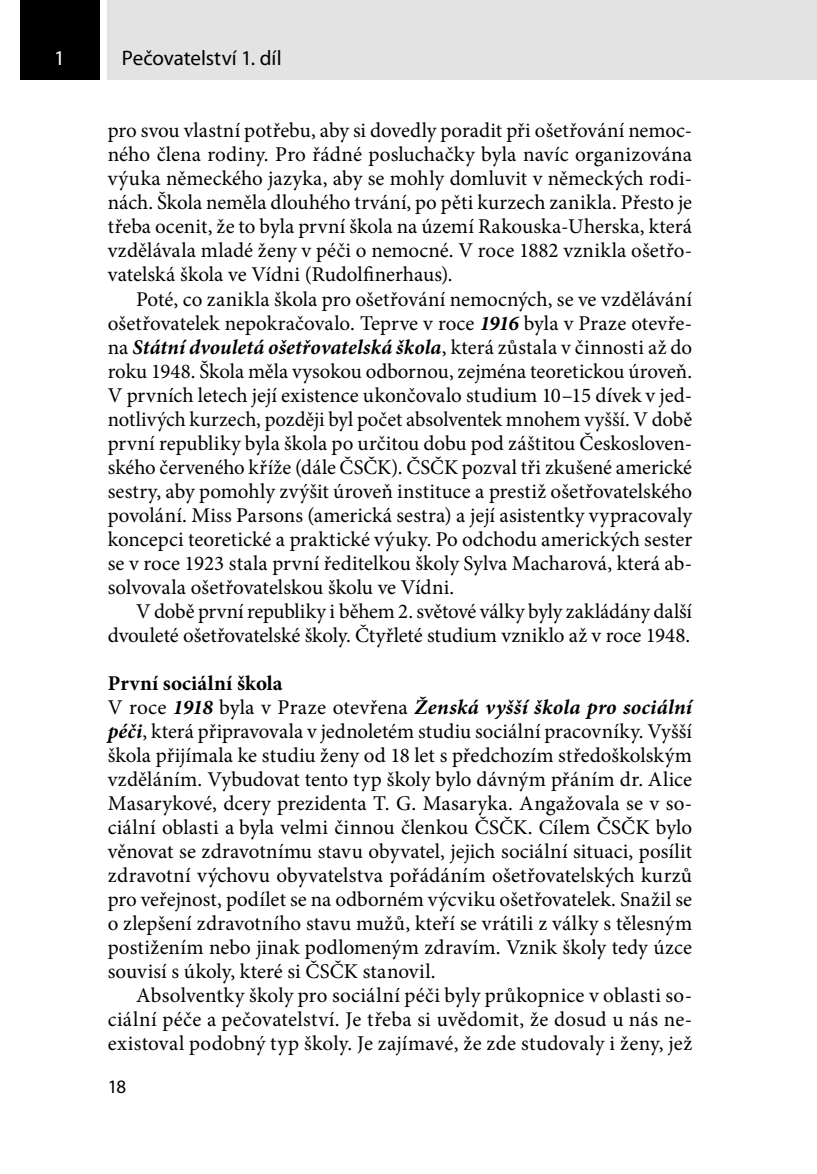
<style>
.page{position:relative;width:817px;height:1174px;background:#fff}
.page>*{position:absolute;margin:0;border:0;box-sizing:border-box;transform-origin:0 0}
.text{font:21px/24px "Minion Pro";letter-spacing:.005em;color:#000;text-align:justify}
.text_1__odstavec_bez{font:21px/24px "Minion Pro";letter-spacing:.005em;color:#000;text-align:justify}
.t1{font:21px "Myriad Pro";color:#000}
.nadpisek{font:700 21px "Minion Pro";letter-spacing:.005em;color:#000}
.t2{font:21px "Myriad Pro";color:#fff}
.t3{font:19px "Myriad Pro";color:#000}
.s1{font-weight:700;font-style:italic}
</style>
<div class="page">
<div style="left:20px;top:0;width:79px;height:79px;background:#000"></div>
<div style="left:108px;top:0;width:708px;height:79px;background:#e3e3e3"></div>
<p class="t2" style="left:54px;top:45px;width:12px">1</p>
<p class="t1" style="left:122px;top:45px;width:161px">Pečovatelství 1. díl</p>
<p class="text" style="left:108px;top:119px;width:585px">pro svou vlastní potřebu, aby si dovedly poradit při ošetřování nemoc&shy;ného člena rodiny. Pro řádné posluchačky byla navíc organizována výuka německého jazyka, aby se mohly domluvit v německých rodi&shy;nách. Škola neměla dlouhého trvání, po pěti kurzech zanikla. Přesto je třeba ocenit, že to byla první škola na území Rakouska-Uherska, která vzdělávala mladé ženy v péči o nemocné. V roce 1882 vznikla ošetřo&shy;vatelská škola ve Vídni (Rudolfinerhaus).</p>
<p class="text" style="left:108px;top:287px;width:585px;text-indent:28px">Poté, co zanikla škola pro ošetřování nemocných, se ve vzdělávání ošetřovatelek nepokračovalo. Teprve v roce <span class="s1">1916</span> byla v Praze otevře&shy;na <span class="s1">Státní dvouletá ošetřovatelská škola</span>, která zůstala v činnosti až do roku 1948. Škola měla vysokou odbornou, zejména teoretickou úroveň.<br>V prvních letech její existence ukončovalo studium 10–15 dívek v jed&shy;notlivých kurzech, později byl počet absolventek mnohem vyšší. V době první republiky byla škola po určitou dobu pod záštitou Českosloven&shy;ského červeného kříže (dále ČSČK). ČSČK pozval tři zkušené americké sestry, aby pomohly zvýšit úroveň instituce a prestiž ošetřovatelského povolání. Miss Parsons (americká sestra) a její asistentky vypracovaly koncepci teoretické a praktické výuky. Po odchodu amerických sester se v roce 1923 stala první ředitelkou školy Sylva Macharová, která ab&shy;solvovala ošetřovatelskou školu ve Vídni.</p>
<p class="text" style="left:108px;top:599px;width:585px;text-align:right">V době první republiky i během 2. světové války byly zakládány další dvouleté ošetřovatelské školy. Čtyřleté studium vzniklo až v roce 1948.</p>
<p class="nadpisek" style="left:108px;top:668px;width:176px">První sociální škola</p>
<p class="text_1__odstavec_bez" style="left:108px;top:695px;width:585px">V roce <span class="s1">1918</span> byla v Praze otevřena <span class="s1">Ženská vyšší škola pro sociální péči</span>, která připravovala v jednoletém studiu sociální pracovníky. Vyšší škola přijímala ke studiu ženy od 18 let s předchozím středoškolským vzděláním. Vybudovat tento typ školy bylo dávným přáním dr. Alice Masarykové, dcery prezidenta T. G. Masaryka. Angažovala se v so&shy;ciální oblasti a byla velmi činnou členkou ČSČK. Cílem ČSČK bylo věnovat se zdravotnímu stavu obyvatel, jejich sociální situaci, posílit zdravotní výchovu obyvatelstva pořádáním ošetřovatelských kurzů pro veřejnost, podílet se na odborném výcviku ošetřovatelek. Snažil se o zlepšení zdravotního stavu mužů, kteří se vrátili z války s tělesným postižením nebo jinak podlomeným zdravím. Vznik školy tedy úzce souvisí s úkoly, které si ČSČK stanovil.</p>
<p class="text" style="left:108px;top:983px;width:585px;text-align:left;text-indent:28px">Absolventky školy pro sociální péči byly průkopnice v oblasti so&shy;ciální péče a pečovatelství. Je třeba si uvědomit, že dosud u nás ne-- existoval podobný typ školy. Je zajímavé, že zde studovaly i ženy, jež</p>
<p class="t3" style="left:108px;top:1074px;width:20px">18</p>
</div>
